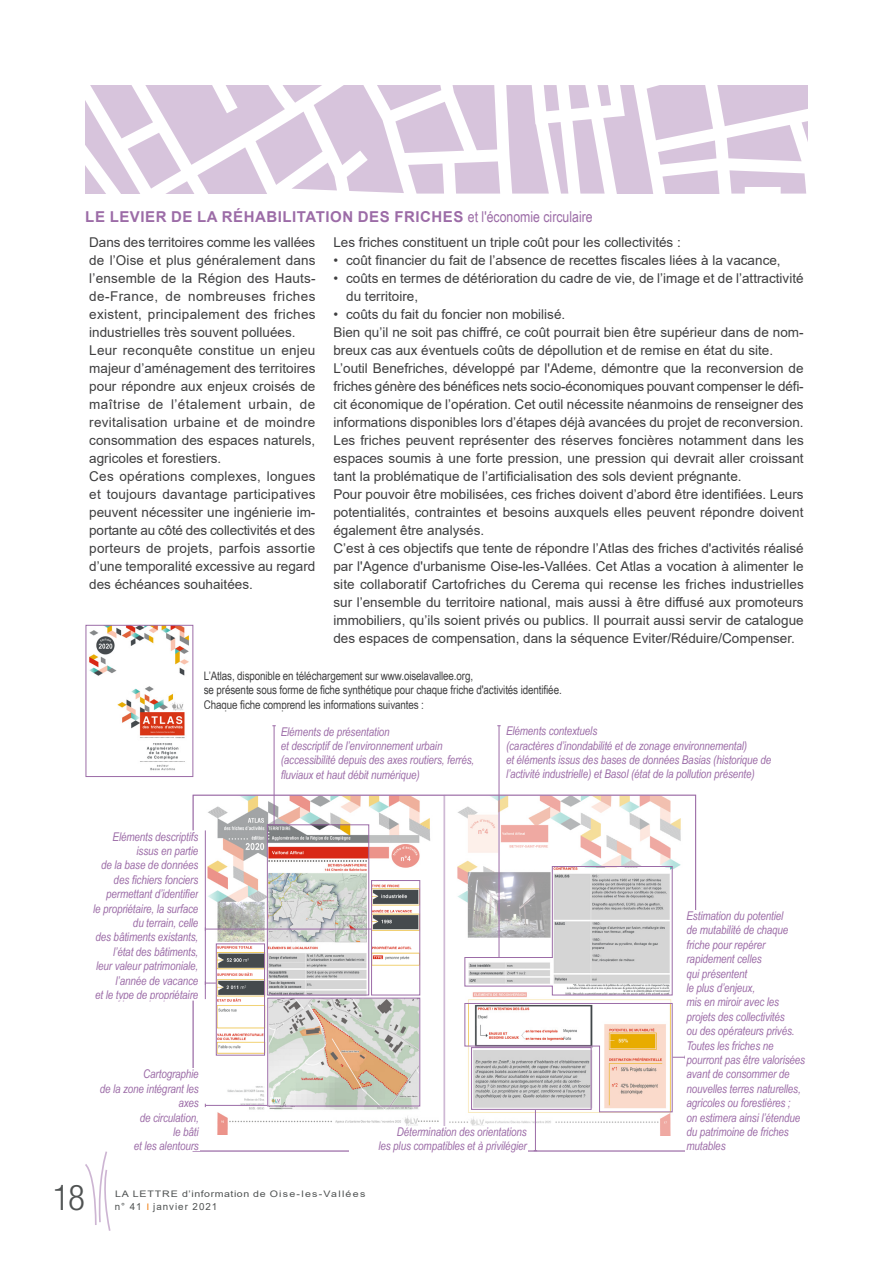
<style>
.page{position:relative;width:893px;height:1263px;background:#fff}
.page>*{position:absolute;margin:0;border:0;box-sizing:border-box;transform-origin:0 0}
.t1{font:300 condensed 35.4px "Helvetica Neue LT Std";color:#4f5252}
.t2{font:700 15px "Arial";letter-spacing:.035em;color:#9c6ca7}
.t3{font:13.5px/18px "Arial";color:#3e3e3f}
.t4{font:italic 12px/14.4px "Arial Narrow";letter-spacing:-.01em;color:#9c6ca7;text-align:right}
.t5{font:12px/14.4px "Arial Narrow";letter-spacing:-.01em;color:#3e3e3f}
.t6{font:9.75px "Arial";letter-spacing:.1em;color:#4f5252}
.t7{font:9px "Arial";letter-spacing:.085em;color:#4f5252;scale:1.18 1}
.s1{font-family:"Arial Narrow";font-weight:400}
.s2{font-size:9px;color:#f28a27}
</style>
<div class="page">
<svg style="left:85px;top:1151px;width:26px;height:80px"></svg>
<svg style="left:506px;top:85px;width:302px;height:109px"></svg>
<svg style="left:85px;top:85px;width:415px;height:109px"></svg>
<img style="left:89px;top:627px;width:100px;height:144px">
<div style="left:86px;top:625px;width:107px;height:152px;border:1px solid #9c6ca7"></div>
<img style="left:204px;top:797px;width:234px;height:338px">
<img style="left:449px;top:797px;width:232px;height:338px">
<img style="left:269px;top:826px;width:98px;height:167px">
<div style="left:267px;top:824px;width:102px;height:171px;border:1px solid #9c6ca7"></div>
<img style="left:269px;top:1000px;width:149px;height:104px">
<div style="left:267px;top:998px;width:153px;height:108px;border:1px solid #9c6ca7"></div>
<hr style="left:205px;top:1105px;width:62px;height:1px;background:#9c6ca7">
<svg style="left:464px;top:1003px;width:221px;height:109px"></svg>
<img style="left:473px;top:1049px;width:116px;height:59px">
<div style="left:471px;top:1047px;width:120px;height:63px;border:1px solid #9c6ca7"></div>
<div style="left:349px;top:1126px;width:179px;height:25px;background:#fff"></div>
<hr style="left:535px;top:1110px;width:1px;height:41px;background:#9c6ca7">
<hr style="left:274px;top:726px;width:1px;height:98px;background:#9c6ca7">
<svg style="left:464px;top:866px;width:209px;height:130px"></svg>
<img style="left:218px;top:945px;width:45px;height:108px">
<div style="left:216px;top:943px;width:49px;height:112px;border:1px solid #9c6ca7"></div>
<img style="left:373px;top:882px;width:45px;height:111px">
<div style="left:371px;top:880px;width:49px;height:115px;border:1px solid #9c6ca7"></div>
<hr style="left:499px;top:726px;width:1px;height:231px;background:#9c6ca7">
<svg style="left:206px;top:981px;width:10px;height:4px"></svg>
<hr style="left:205px;top:929px;width:166px;height:1px;background:#9c6ca7">
<hr style="left:205px;top:830px;width:1px;height:169px;background:#9c6ca7">
<p class="t2" style="left:85px;top:206px;width:509px">LE LEVIER DE LA RÉHABILITATION DES FRICHES <span class="s1">et l'économie circulaire</span></p>
<p class="t3" style="left:89px;top:233px;width:228px">Dans des territoires comme les vallées de l’Oise et plus généralement dans l’ensemble de la Région des Hauts&shy;de-France, de nombreuses friches existent, principalement des friches industrielles très souvent polluées.<br>Leur reconquête constitue un enjeu majeur d’aménagement des territoires pour répondre aux enjeux croisés de maîtrise de l’étalement urbain, de revitalisation urbaine et de moindre consommation des espaces naturels, agricoles et forestiers.<br>Ces opérations complexes, longues et toujours davantage participatives peuvent nécessiter une ingénierie im&shy;portante au côté des collectivités et des porteurs de projets, parfois assortie d’une temporalité excessive au regard des échéances souhaitées.</p>
<p class="t3" style="left:333px;top:233px;width:349px">Les friches constituent un triple coût pour les collectivités :</p>
<p class="t3" style="left:333px;top:251px;width:449px">• coût financier du fait de l’absence de recettes fiscales liées à la vacance,</p>
<p class="t3" style="left:346px;top:269px;width:459px;text-indent:-13px">• coûts en termes de détérioration du cadre de vie, de l’image et de l’attractivité du territoire,</p>
<p class="t3" style="left:333px;top:305px;width:472px">• coûts du fait du foncier non mobilisé.<br>Bien qu’il ne soit pas chiffré, ce coût pourrait bien être supérieur dans de nom&shy;breux cas aux éventuels coûts de dépollution et de remise en état du site.<br>L’outil Benefriches, développé par l'Ademe, démontre que la reconversion de friches génère des bénéfices nets socio-économiques pouvant compenser le défi&shy;cit économique de l’opération. Cet outil nécessite néanmoins de renseigner des informations disponibles lors d’étapes déjà avancées du projet de reconversion.<br>Les friches peuvent représenter des réserves foncières notamment dans les espaces soumis à une forte pression, une pression qui devrait aller croissant tant la problématique de l’artificialisation des sols devient prégnante.<br>Pour pouvoir être mobilisées, ces friches doivent d’abord être identifiées. Leurs potentialités, contraintes et besoins auxquels elles peuvent répondre doivent également être analysés.<br>C’est à ces objectifs que tente de répondre l’Atlas des friches d'activités réalisé par l'Agence d'urbanisme Oise-les-Vallées. Cet Atlas a vocation à alimenter le site collaboratif Cartofriches du Cerema qui recense les friches industrielles sur l’ensemble du territoire national, mais aussi à être diffusé aux promoteurs immobiliers, qu’ils soient privés ou publics. Il pourrait aussi servir de catalogue des espaces de compensation, dans la séquence Eviter/Réduire/Compenser.</p>
<p class="t5" style="left:204px;top:668px;width:359px">L’Atlas, disponible en téléchargement sur www.oiselavallee.org,<br>se présente sous forme de fiche synthétique pour chaque friche d'activités identifiée.<br>Chaque fiche comprend les informations suivantes :</p>
<p class="t4" style="left:281px;top:724px;width:195px;text-align:left">Eléments de présentation<br>et descriptif de l’environnement urbain (accessibilité depuis des axes routiers, ferrés, fluviaux et haut débit numérique)</p>
<p class="t4" style="left:506px;top:723px;width:267px;text-align:left">Eléments contextuels<br>(caractères d’inondabilité et de zonage environnemental)<br>et éléments issus des bases de données Basias (historique de l’activité industrielle) et Basol (état de la pollution présente)</p>
<p class="t4" style="left:93px;top:829px;width:107px">Eléments descriptifs issus en partie<br>de la base de données des fichiers fonciers permettant d’identifier<br>le propriétaire, la surface du terrain, celle<br>des bâtiments existants, l’état des bâtiments,<br>leur valeur patrimoniale, l’année de vacance<br>et le type de propriétaire</p>
<h1 class="t1" style="left:53px;top:1177px;width:34px">18</h1>
<p class="t4" style="left:100px;top:1067px;width:101px">Cartographie<br>de la zone intégrant les axes<br>de circulation,<br>le bâti<br>et les alentours</p>
<p class="t4" style="left:378px;top:1124px;width:150px">Détermination des orientations<br>les plus compatibles et à privilégier</p>
<p class="t7" style="left:115px;top:1187px;width:214px">LA LETTRE d’information de Oise-les-Vallées</p>
<p class="t6" style="left:115px;top:1200px;width:104px">n° 41 <span class="s2">I</span> janvier 2021</p>
<p class="t4" style="left:686px;top:908px;width:120px;text-align:left">Estimation du potentiel<br>de mutabilité de chaque friche pour repérer rapidement celles<br>qui présentent<br>le plus d’enjeux,<br>mis en miroir avec les projets des collectivités<br>ou des opérateurs privés.<br>Toutes les friches ne pourront pas être valorisées avant de consommer de nouvelles terres naturelles, agricoles ou forestières ;<br>on estimera ainsi l’étendue du patrimoine de friches mutables</p>
</div>
